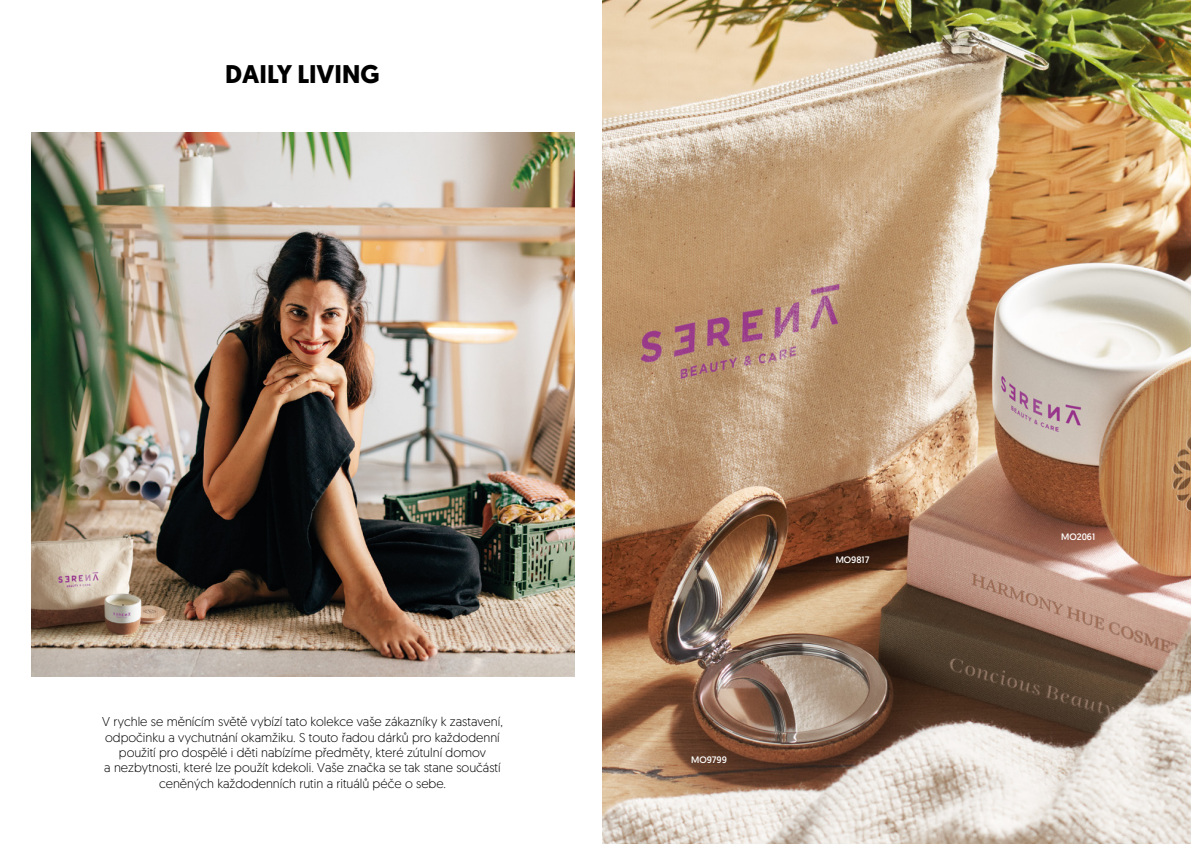
<style>
.page{position:relative;width:1191px;height:844px;background:#fff}
.page>*{position:absolute;margin:0;border:0;box-sizing:border-box;transform-origin:0 0}
.t1{font:700 25.55px "Geomanist";color:#000}
.t2{font:300 12.78px/15.4px "Geomanist";color:#000;text-align:center}
.t3{font:9.28px "Geomanist";color:#fff}
</style>
<div class="page">
<img style="left:31px;top:132px;width:543px;height:544px">
<img style="left:602px;top:0;width:589px;height:843px">
<h1 class="t1" style="left:225px;top:57px;width:156px">DAILY LIVING</h1>
<p class="t2" style="left:102px;top:713px;width:402px">V rychle se měnícím světě vybízí tato kolekce vaše zákazníky k zastavení, odpočinku a vychutnání okamžiku. S touto řadou dárků pro každodenní použití pro dospělé i děti nabízíme předměty, které zútulní domov<br>a nezbytnosti, které lze použít kdekoli. Vaše značka se tak stane součástí ceněných každodenních rutin a rituálů péče o sebe.</p>
<p class="t3" style="left:691px;top:753px;width:37px">MO9799</p>
<p class="t3" style="left:835px;top:553px;width:35px">MO9817</p>
<p class="t3" style="left:1061px;top:530px;width:35px">MO2061</p>
</div>
